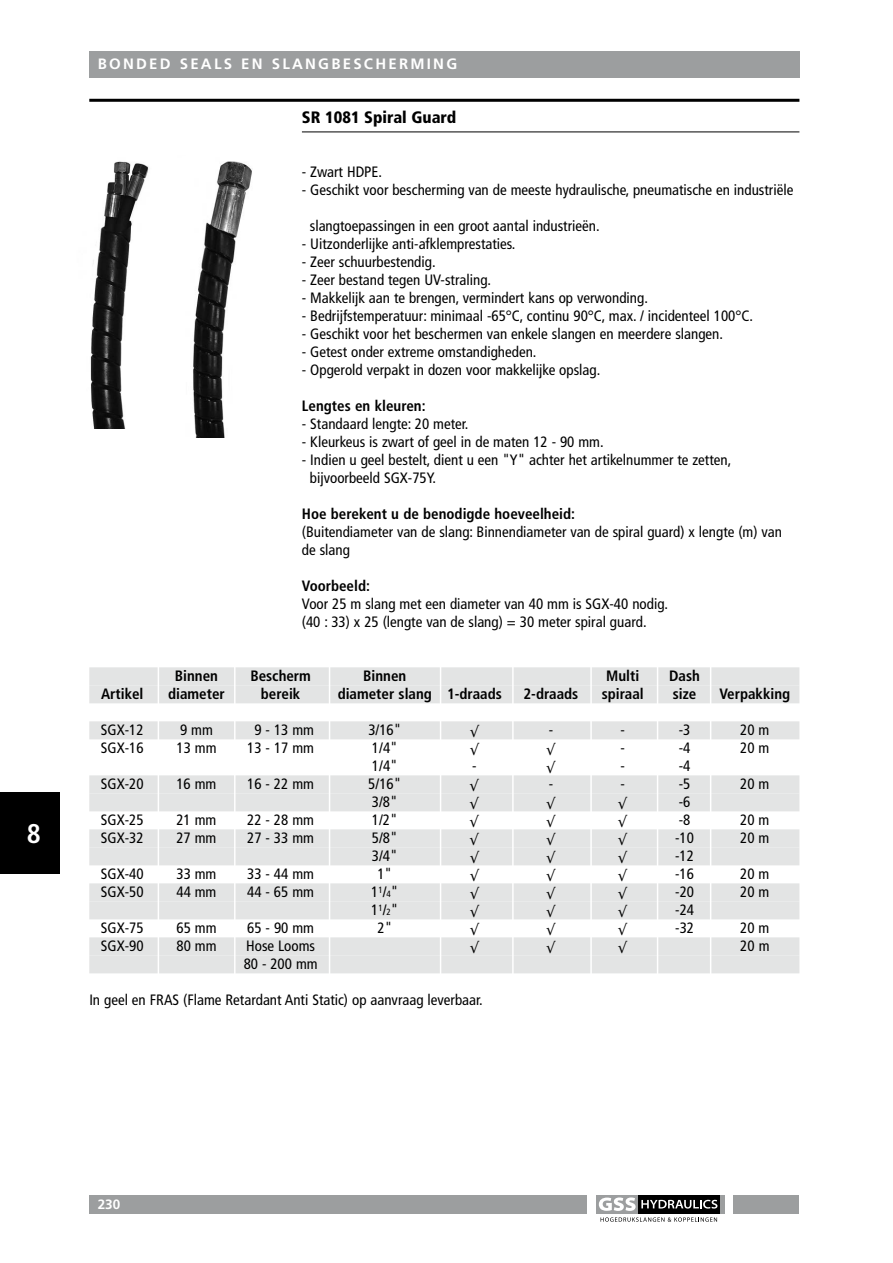
<style>
.page{position:relative;width:893px;height:1263px;background:#fff}
.page>*{position:absolute;margin:0;border:0;box-sizing:border-box;transform-origin:0 0}
.t1{font:700 condensed 27px "Frutiger";color:#fff}
.t2{font:900 condensed 16.5px "Frutiger";color:#000}
.t3{font:condensed 15px/18px "Frutiger";color:#000}
.t4{font:700 condensed 15px "Frutiger";color:#000}
.t5{font:700 15px "Frutiger";letter-spacing:.15em;color:#fff}
.t6{font:700 13.5px "Frutiger";color:#fff}
.s1{font-size:9px}
</style>
<div class="page">
<div style="left:0;top:792px;width:60px;height:82px;background:#000"></div>
<div style="left:89px;top:51px;width:710px;height:26px;background:#9c9e9f"></div>
<div style="left:89px;top:1195px;width:498px;height:18px;background:#9c9e9f"></div>
<div style="left:733px;top:1195px;width:66px;height:18px;background:#9c9e9f"></div>
<svg style="left:596px;top:1195px;width:129px;height:27px"></svg>
<div style="left:596px;top:1195px;width:43px;height:18px;background:#9c9e9f"></div>
<hr style="left:720px;top:1195px;width:4px;height:18px;background:#9c9e9f">
<div style="left:638px;top:1195px;width:82px;height:18px;background:#000"></div>
<svg style="left:599px;top:1197px;width:118px;height:14px"></svg>
<svg style="left:601px;top:1217px;width:116px;height:5px"></svg>
<hr style="left:89px;top:99px;width:710px;height:3px;background:#000">
<hr style="left:302px;top:132px;width:497px;height:1px;background:#000">
<div style="left:89px;top:667px;width:710px;height:18px;background:#e3e4e4"></div>
<div style="left:89px;top:685px;width:710px;height:18px;background:#e3e4e4"></div>
<div style="left:89px;top:721px;width:710px;height:18px;background:#e3e4e4"></div>
<div style="left:89px;top:775px;width:710px;height:18px;background:#e3e4e4"></div>
<div style="left:89px;top:793px;width:710px;height:18px;background:#e3e4e4"></div>
<div style="left:89px;top:829px;width:710px;height:18px;background:#e3e4e4"></div>
<div style="left:89px;top:847px;width:710px;height:18px;background:#e3e4e4"></div>
<div style="left:89px;top:883px;width:710px;height:18px;background:#e3e4e4"></div>
<div style="left:89px;top:901px;width:710px;height:18px;background:#e3e4e4"></div>
<div style="left:89px;top:937px;width:710px;height:18px;background:#e3e4e4"></div>
<div style="left:89px;top:955px;width:710px;height:18px;background:#e3e4e4"></div>
<img style="left:90px;top:161px;width:59px;height:267px">
<img style="left:193px;top:161px;width:59px;height:276px">
<hr style="left:158px;top:665px;width:1px;height:311px;background:#fff">
<hr style="left:234px;top:665px;width:2px;height:311px;background:#fff">
<hr style="left:329px;top:665px;width:1px;height:311px;background:#fff">
<hr style="left:440px;top:665px;width:1px;height:311px;background:#fff">
<hr style="left:512px;top:665px;width:2px;height:311px;background:#fff">
<hr style="left:590px;top:665px;width:2px;height:311px;background:#fff">
<hr style="left:657px;top:665px;width:1px;height:311px;background:#fff">
<hr style="left:710px;top:665px;width:1px;height:311px;background:#fff">
<svg style="left:470px;top:811px;width:9px;height:109px"></svg>
<svg style="left:547px;top:811px;width:9px;height:109px"></svg>
<svg style="left:618px;top:811px;width:9px;height:109px"></svg>
<h1 class="t1" style="left:27px;top:818px;width:16px">8</h1>
<p class="t5" style="left:98px;top:55px;width:361px">BONDED SEALS EN SLANGBESCHERMING</p>
<p class="t2" style="left:302px;top:107px;width:156px">SR 1081 Spiral Guard</p>
<p class="t3" style="left:302px;top:163px;width:82px">- Zwart HDPE.</p>
<p class="t3" style="left:302px;top:181px;width:493px">- Geschikt voor bescherming van de meeste hydraulische, pneumatische en industriële</p>
<p class="t3" style="left:310px;top:217px;width:291px">slangtoepassingen in een groot aantal industrieën.</p>
<p class="t3" style="left:302px;top:235px;width:215px">- Uitzonderlijke anti-afklemprestaties.</p>
<p class="t3" style="left:302px;top:253px;width:135px">- Zeer schuurbestendig.</p>
<p class="t3" style="left:302px;top:271px;width:191px">- Zeer bestand tegen UV-straling.</p>
<p class="t3" style="left:302px;top:289px;width:348px">- Makkelijk aan te brengen, vermindert kans op verwonding.</p>
<p class="t3" style="left:302px;top:307px;width:453px">- Bedrijfstemperatuur: minimaal -65°C, continu 90°C, max. / incidenteel 100°C.</p>
<p class="t3" style="left:302px;top:325px;width:423px">- Geschikt voor het beschermen van enkele slangen en meerdere slangen.</p>
<p class="t3" style="left:302px;top:343px;width:236px">- Getest onder extreme omstandigheden.</p>
<p class="t3" style="left:302px;top:361px;width:300px">- Opgerold verpakt in dozen voor makkelijke opslag.</p>
<p class="t4" style="left:302px;top:397px;width:125px">Lengtes en kleuren:</p>
<p class="t3" style="left:302px;top:415px;width:168px">- Standaard lengte: 20 meter.</p>
<p class="t3" style="left:302px;top:433px;width:303px">- Kleurkeus is zwart of geel in de maten 12 - 90 mm.</p>
<p class="t3" style="left:310px;top:451px;width:423px;text-indent:-8px">- Indien u geel bestelt, dient u een "Y" achter het artikelnummer te zetten, bijvoorbeeld SGX-75Y.</p>
<p class="t4" style="left:302px;top:505px;width:275px">Hoe berekent u de benodigde hoeveelheid:</p>
<p class="t3" style="left:302px;top:523px;width:481px">(Buitendiameter van de slang: Binnendiameter van de spiral guard) x lengte (m) van de slang</p>
<p class="t4" style="left:302px;top:577px;width:70px">Voorbeeld:</p>
<p class="t3" style="left:302px;top:595px;width:368px">Voor 25 m slang met een diameter van 40 mm is SGX-40 nodig. (40 : 33) x 25 (lengte van de slang) = 30 meter spiral guard.</p>
<p class="t4" style="left:175px;top:667px;width:45px">Binnen</p>
<p class="t4" style="left:250px;top:667px;width:62px">Bescherm</p>
<p class="t4" style="left:363px;top:667px;width:45px">Binnen</p>
<p class="t4" style="left:606px;top:667px;width:35px">Multi</p>
<p class="t4" style="left:669px;top:667px;width:32px">Dash</p>
<p class="t4" style="left:101px;top:685px;width:44px">Artikel</p>
<p class="t4" style="left:168px;top:685px;width:58px">diameter</p>
<p class="t4" style="left:261px;top:685px;width:41px">bereik</p>
<p class="t4" style="left:338px;top:685px;width:166px">diameter slang 1-draads</p>
<p class="t4" style="left:523px;top:685px;width:56px">2-draads</p>
<p class="t4" style="left:602px;top:685px;width:44px">spiraal</p>
<p class="t4" style="left:673px;top:685px;width:25px">size</p>
<p class="t4" style="left:719px;top:685px;width:72px">Verpakking</p>
<p class="t3" style="left:101px;top:721px;width:44px">SGX-12</p>
<p class="t3" style="left:180px;top:721px;width:34px">9 mm</p>
<p class="t3" style="left:254px;top:721px;width:61px">9 - 13 mm</p>
<p class="t3" style="left:368px;top:721px;width:34px">3/16"</p>
<p class="t3" style="left:549px;top:721px;width:6px">-</p>
<p class="t3" style="left:620px;top:721px;width:6px">-</p>
<p class="t3" style="left:679px;top:721px;width:13px">-3</p>
<p class="t3" style="left:740px;top:721px;width:31px">20 m</p>
<p class="t3" style="left:101px;top:739px;width:44px">SGX-16</p>
<p class="t3" style="left:176px;top:739px;width:42px">13 mm</p>
<p class="t3" style="left:247px;top:739px;width:68px">13 - 17 mm</p>
<p class="t3" style="left:372px;top:739px;width:27px">1/4"</p>
<p class="t3" style="left:620px;top:739px;width:6px">-</p>
<p class="t3" style="left:679px;top:739px;width:13px">-4</p>
<p class="t3" style="left:740px;top:739px;width:31px">20 m</p>
<p class="t3" style="left:372px;top:757px;width:27px">1/4"</p>
<p class="t3" style="left:472px;top:757px;width:6px">-</p>
<p class="t3" style="left:620px;top:757px;width:6px">-</p>
<p class="t3" style="left:679px;top:757px;width:13px">-4</p>
<p class="t3" style="left:101px;top:775px;width:44px">SGX-20</p>
<p class="t3" style="left:176px;top:775px;width:42px">16 mm</p>
<p class="t3" style="left:247px;top:775px;width:68px">16 - 22 mm</p>
<p class="t3" style="left:368px;top:775px;width:34px">5/16"</p>
<p class="t3" style="left:549px;top:775px;width:6px">-</p>
<p class="t3" style="left:620px;top:775px;width:6px">-</p>
<p class="t3" style="left:679px;top:775px;width:13px">-5</p>
<p class="t3" style="left:740px;top:775px;width:31px">20 m</p>
<p class="t3" style="left:372px;top:793px;width:27px">3/8"</p>
<p class="t3" style="left:679px;top:793px;width:13px">-6</p>
<p class="t3" style="left:101px;top:811px;width:44px">SGX-25</p>
<p class="t3" style="left:176px;top:811px;width:42px">21 mm</p>
<p class="t3" style="left:247px;top:811px;width:68px">22 - 28 mm</p>
<p class="t3" style="left:372px;top:811px;width:27px">1/2"</p>
<p class="t3" style="left:679px;top:811px;width:13px">-8</p>
<p class="t3" style="left:740px;top:811px;width:31px">20 m</p>
<p class="t3" style="left:101px;top:829px;width:44px">SGX-32</p>
<p class="t3" style="left:176px;top:829px;width:42px">27 mm</p>
<p class="t3" style="left:247px;top:829px;width:68px">27 - 33 mm</p>
<p class="t3" style="left:372px;top:829px;width:27px">5/8"</p>
<p class="t3" style="left:675px;top:829px;width:20px">-10</p>
<p class="t3" style="left:740px;top:829px;width:31px">20 m</p>
<p class="t3" style="left:372px;top:847px;width:27px">3/4"</p>
<p class="t3" style="left:675px;top:847px;width:20px">-12</p>
<p class="t3" style="left:101px;top:865px;width:44px">SGX-40</p>
<p class="t3" style="left:176px;top:865px;width:42px">33 mm</p>
<p class="t3" style="left:247px;top:865px;width:68px">33 - 44 mm</p>
<p class="t3" style="left:377px;top:865px;width:16px">1"</p>
<p class="t3" style="left:675px;top:865px;width:20px">-16</p>
<p class="t3" style="left:740px;top:865px;width:31px">20 m</p>
<p class="t3" style="left:101px;top:883px;width:44px">SGX-50</p>
<p class="t3" style="left:176px;top:883px;width:42px">44 mm</p>
<p class="t3" style="left:247px;top:883px;width:68px">44 - 65 mm</p>
<p class="t3" style="left:371px;top:883px;width:29px">1<sup>1</sup>/<span class="s1">4</span>"</p>
<p class="t3" style="left:675px;top:883px;width:20px">-20</p>
<p class="t3" style="left:740px;top:883px;width:31px">20 m</p>
<p class="t3" style="left:371px;top:901px;width:29px">1<sup>1</sup>/<span class="s1">2</span>"</p>
<p class="t3" style="left:675px;top:901px;width:20px">-24</p>
<p class="t3" style="left:101px;top:919px;width:44px">SGX-75</p>
<p class="t3" style="left:176px;top:919px;width:42px">65 mm</p>
<p class="t3" style="left:247px;top:919px;width:68px">65 - 90 mm</p>
<p class="t3" style="left:377px;top:919px;width:16px">2"</p>
<p class="t3" style="left:675px;top:919px;width:20px">-32</p>
<p class="t3" style="left:740px;top:919px;width:31px">20 m</p>
<p class="t3" style="left:101px;top:937px;width:44px">SGX-90</p>
<p class="t3" style="left:176px;top:937px;width:42px">80 mm</p>
<p class="t3" style="left:246px;top:937px;width:70px">Hose Looms</p>
<p class="t3" style="left:740px;top:937px;width:31px">20 m</p>
<p class="t3" style="left:244px;top:955px;width:75px">80 - 200 mm</p>
<p class="t3" style="left:89px;top:991px;width:395px">In geel en FRAS (Flame Retardant Anti Static) op aanvraag leverbaar.</p>
<p class="t6" style="left:98px;top:1196px;width:24px">230</p>
</div>
